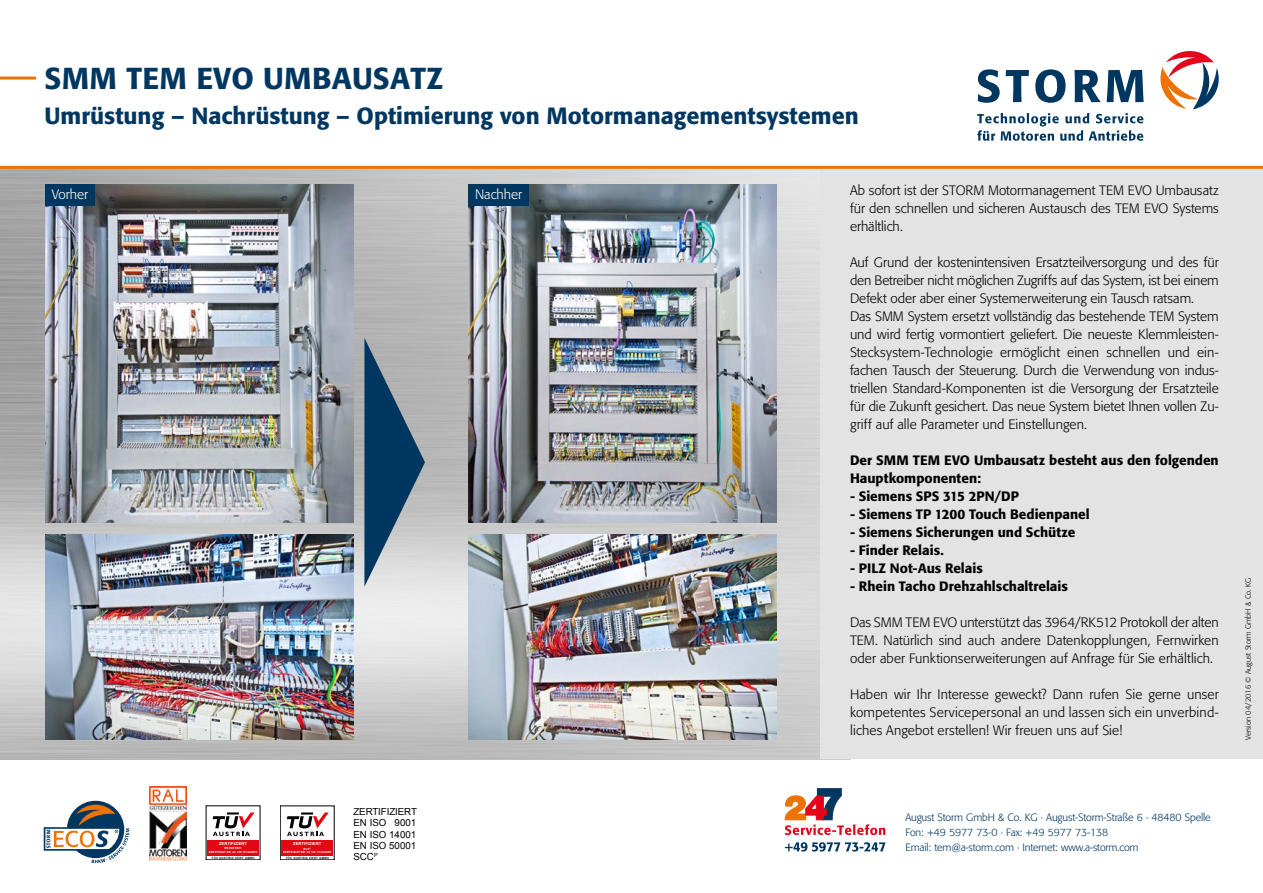
<style>
.page{position:relative;width:1263px;height:893px;background:#fff}
.page>*{position:absolute;margin:0;border:0;box-sizing:border-box;transform-origin:0 0}
.t1{font:500 30px "Formata";letter-spacing:.01em;color:#003761}
.t2{font:500 23.25px "Formata";color:#003761}
.t3{font:300 13.5px/18px "Formata";color:#000;text-align:justify}
.t4{font:500 13.5px/18px "Formata";color:#000}
.t5{font:300 13.5px "Formata";letter-spacing:-.005em;color:#fff}
.t6{font:300 10.5px/15px "Formata";letter-spacing:-.01em;color:#003761}
.t7{font:9.75px/11.2px "Arial";color:#000;text-align:justify}
.t8{font:300 7.5px "Formata";color:#000}
.t9{font:700 4.05px "Arial";letter-spacing:.02em;color:#fff}
.t10{font:700 3px "Arial";letter-spacing:.08em;color:#000}
.t11{font:700 2.85px/3.6px "Arial";letter-spacing:.02em;color:#fff;text-align:center}
</style>
<div class="page">
<img style="left:0;top:169px;width:821px;height:590px">
<div style="left:821px;top:167px;width:442px;height:592px;background:#e3e3e3"></div>
<hr style="left:0;top:166px;width:1263px;height:3px;background:#ee7203">
<img style="left:468px;top:185px;width:309px;height:338px">
<img style="left:468px;top:535px;width:309px;height:205px">
<img style="left:45px;top:185px;width:309px;height:338px">
<img style="left:45px;top:535px;width:309px;height:205px">
<div style="left:45px;top:185px;width:50px;height:21px;background:#003761"></div>
<div style="left:468px;top:185px;width:61px;height:21px;background:#003761"></div>
<svg style="left:977px;top:113px;width:166px;height:28px"></svg>
<svg style="left:1160px;top:51px;width:59px;height:58px"></svg>
<svg style="left:978px;top:69px;width:22px;height:34px"></svg>
<svg style="left:1006px;top:70px;width:23px;height:32px"></svg>
<svg style="left:1035px;top:69px;width:30px;height:34px"></svg>
<svg style="left:1074px;top:70px;width:26px;height:32px"></svg>
<svg style="left:1107px;top:70px;width:36px;height:32px"></svg>
<hr style="left:0;top:77px;width:36px;height:3px;background:#ee7203">
<img style="left:149px;top:786px;width:37px;height:74px">
<svg style="left:43px;top:827px;width:1px;height:24px"></svg>
<svg style="left:44px;top:801px;width:85px;height:62px"></svg>
<div style="left:281px;top:840px;width:52px;height:16px;background:#e30613"></div>
<svg style="left:287px;top:812px;width:42px;height:24px"></svg>
<div style="left:207px;top:840px;width:52px;height:16px;background:#e30613"></div>
<svg style="left:213px;top:812px;width:42px;height:24px"></svg>
<svg style="left:364px;top:338px;width:61px;height:249px;background:#627d92"></svg>
<svg style="left:785px;top:788px;width:100px;height:47px"></svg>
<svg style="left:785px;top:842px;width:100px;height:9px"></svg>
<h1 class="t1" style="left:45px;top:60px;width:400px">SMM TEM EVO UMBAUSATZ</h1>
<h2 class="t2" style="left:45px;top:102px;width:816px">Umrüstung – Nachrüstung – Optimierung von Motormanagementsystemen</h2>
<p class="t5" style="left:52px;top:186px;width:38px">Vorher</p>
<p class="t5" style="left:475px;top:186px;width:48px">Nachher</p>
<p class="t3" style="left:850px;top:181px;width:370px">Ab sofort ist der STORM Motormanagement TEM EVO Umbausatz für den schnellen und sicheren Austausch des TEM EVO Systems erhältlich.</p>
<p class="t3" style="left:850px;top:253px;width:370px;text-align:left">Auf Grund der kostenintensiven Ersatzteilversorgung und des für den Betreiber nicht möglichen Zugriffs auf das System, ist bei einem Defekt oder aber einer Systemerweiterung ein Tausch ratsam.<br>Das SMM System ersetzt vollständig das bestehende TEM System und wird fertig vormontiert geliefert. Die neueste Klemmleisten-Stecksystem-Technologie ermöglicht einen schnellen und ein&shy;fachen Tausch der Steuerung. Durch die Verwendung von indus&shy;triellen Standard-Komponenten ist die Versorgung der Ersatzteile für die Zukunft gesichert. Das neue System bietet Ihnen vollen Zu&shy;griff auf alle Parameter und Einstellungen.</p>
<p class="t4" style="left:850px;top:451px;width:370px">Der SMM TEM EVO Umbausatz besteht aus den folgenden<br>Hauptkomponenten:</p>
<p class="t4" style="left:850px;top:487px;width:170px">- Siemens SPS 315 2PN/DP</p>
<p class="t4" style="left:850px;top:505px;width:241px">- Siemens TP 1200 Touch Bedienpanel</p>
<p class="t4" style="left:850px;top:523px;width:227px">- Siemens Sicherungen und Schütze</p>
<p class="t4" style="left:850px;top:541px;width:95px">- Finder Relais.</p>
<p class="t4" style="left:850px;top:559px;width:134px">- PILZ Not-Aus Relais</p>
<p class="t4" style="left:850px;top:577px;width:219px">- Rhein Tacho Drehzahlschaltrelais</p>
<p class="t3" style="left:850px;top:613px;width:370px">Das SMM TEM EVO unterstützt das 3964/RK512 Protokoll der alten TEM. Natürlich sind auch andere Datenkopplungen, Fernwirken oder aber Funktionserweiterungen auf Anfrage für Sie erhältlich.</p>
<p class="t3" style="left:850px;top:685px;width:370px">Haben wir Ihr Interesse geweckt? Dann rufen Sie gerne unser kompetentes Servicepersonal an und lassen sich ein unverbind&shy;liches Angebot erstellen! Wir freuen uns auf Sie!</p>
<p class="t8" style="left:1244px;top:740px;width:164px;rotate:-90deg">Version 04/2016 © August Storm GmbH &amp; Co. KG</p>
<p class="t9" style="left:219px;top:841px;width:30px">ZERTIFIZIERT</p>
<p class="t10" style="left:212px;top:856px;width:45px">TÜV AUSTRIA CERT GMBH</p>
<p class="t11" style="left:209px;top:847px;width:50px">EN ISO 9001<br>ZERTIFIKAT NR. 20 100 151420853</p>
<p class="t9" style="left:293px;top:841px;width:30px">ZERTIFIZIERT</p>
<p class="t10" style="left:286px;top:856px;width:45px">TÜV AUSTRIA CERT GMBH</p>
<p class="t11" style="left:283px;top:847px;width:50px">SCC<sup>P<br></sup>ZERTIFIKAT NR. 20 106 151420855</p>
<p class="t7" style="left:353px;top:806px;width:65px">ZERTIFIZIERT EN ISO 9001<br>EN ISO 14001<br>EN ISO 50001<br>SCC<sup>P</sup></p>
<p class="t6" style="left:905px;top:810px;width:307px">August Storm GmbH &amp; Co. KG · August-Storm-Straße 6 · 48480 Spelle<br>Fon: +49 5977 73-0 · Fax: +49 5977 73-138<br>Email: tem@a-storm.com · Internet: www.a-storm.com</p>
</div>
